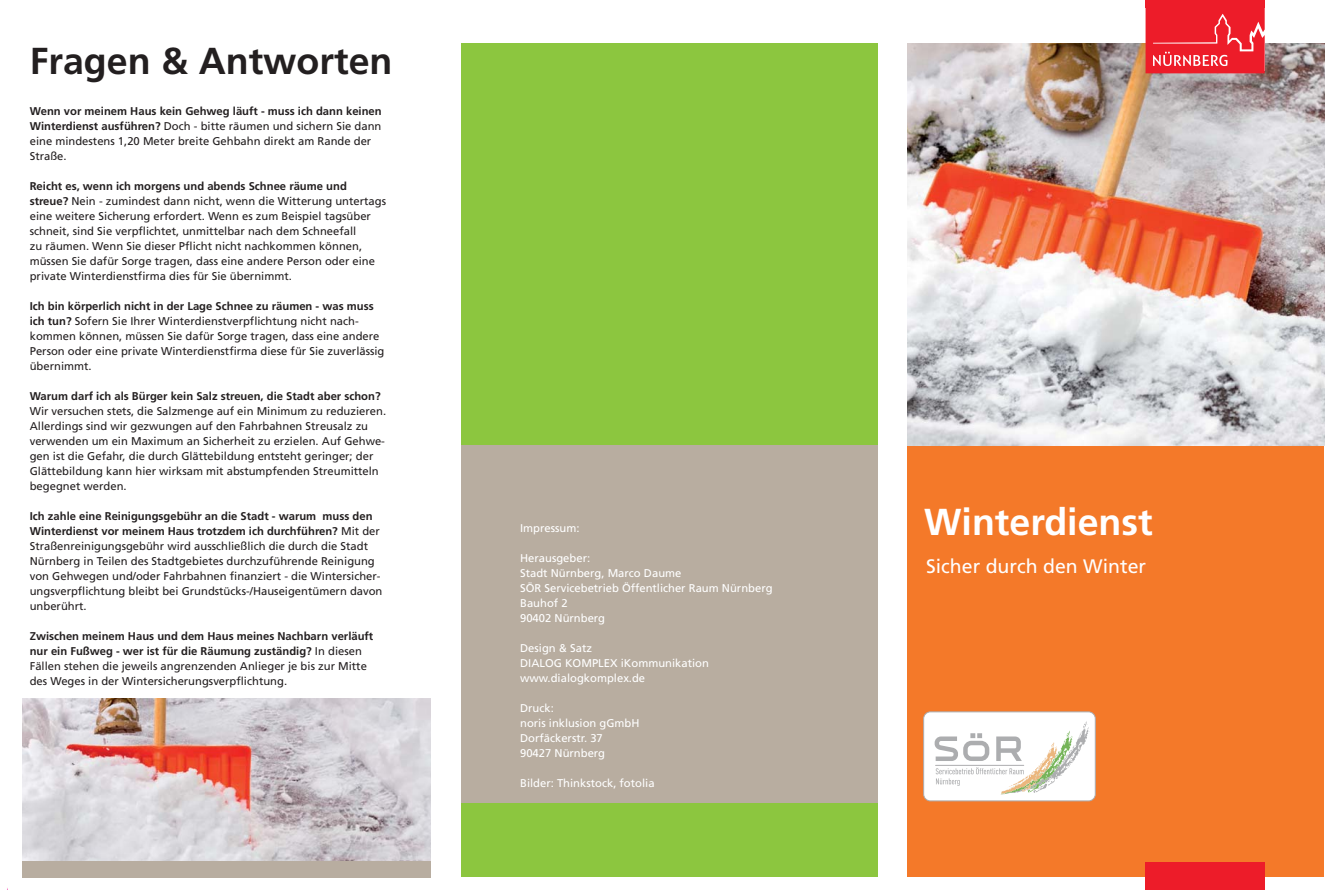
<style>
.page{position:relative;width:1337px;height:890px;background:#fff}
.page>*{position:absolute;margin:0;border:0;box-sizing:border-box;transform-origin:0 0}
.t1{font:700 37.5px "Frutiger";color:#231f20}
.t2{font:700 37.5px "Frutiger";color:#fff}
.t3{font:19.5px "Frutiger";color:#fff}
.t4{font:11.25px/15px "Frutiger";color:#231f20}
.t5{font:11.25px/15px "Frutiger";color:#fff}
.t6{font:700 11.25px "Frutiger";color:#231f20}
.s1{font-weight:700}
</style>
<div class="page">
<div style="left:907px;top:44px;width:416px;height:833px;background:#f47929"></div>
<img style="left:907px;top:44px;width:416px;height:401px">
<div style="left:460px;top:44px;width:417px;height:833px;background:#8cc63f"></div>
<div style="left:460px;top:445px;width:417px;height:358px;background:#b8ada0"></div>
<div style="left:22px;top:803px;width:408px;height:74px;background:#b8ada0"></div>
<div style="left:923px;top:712px;width:172px;height:89px;background:#fff;border-radius:7px"></div>
<div style="left:923px;top:711px;width:172px;height:90px;border:1px solid #acadaf;border-radius:7px"></div>
<svg style="left:934px;top:721px;width:154px;height:74px"></svg>
<img style="left:22px;top:698px;width:408px;height:162px">
<div style="left:1145px;top:862px;width:119px;height:28px;background:#ed1c29"></div>
<svg style="left:1145px;top:7px;width:119px;height:66px;background:#ee303c"></svg>
<div style="left:1145px;top:0;width:119px;height:7px;background:#ed1c29"></div>
<h1 class="t1" style="left:30px;top:46px;width:364px">Fragen &amp; Antworten</h1>
<p class="t4" style="left:30px;top:105px;width:353px"><span class="s1">Wenn vor meinem Haus kein Gehweg läuft - muss ich dann keinen Winterdienst ausführen?</span> Doch - bitte räumen und sichern Sie dann eine mindestens 1,20 Meter breite Gehbahn direkt am Rande der Straße.</p>
<p class="t4" style="left:30px;top:180px;width:358px"><span class="s1">Reicht es, wenn ich morgens und abends Schnee räume und streue?</span> Nein - zumindest dann nicht, wenn die Witterung untertags eine weitere Sicherung erfordert. Wenn es zum Beispiel tagsüber schneit, sind Sie verpflichtet, unmittelbar nach dem Schneefall<br>zu räumen. Wenn Sie dieser Pflicht nicht nachkommen können, müssen Sie dafür Sorge tragen, dass eine andere Person oder eine private Winterdienstfirma dies für Sie übernimmt.</p>
<p class="t4" style="left:30px;top:300px;width:356px"><span class="s1">Ich bin körperlich nicht in der Lage Schnee zu räumen - was muss ich tun?</span> Sofern Sie Ihrer Winterdienstverpflichtung nicht nach&shy;kommen können, müssen Sie dafür Sorge tragen, dass eine andere Person oder eine private Winterdienstfirma diese für Sie zuverlässig übernimmt.</p>
<p class="t6" style="left:30px;top:392px;width:352px">Warum darf ich als Bürger kein Salz streuen, die Stadt aber schon?</p>
<p class="t4" style="left:30px;top:405px;width:358px">Wir versuchen stets, die Salzmenge auf ein Minimum zu reduzieren.<br>Allerdings sind wir gezwungen auf den Fahrbahnen Streusalz zu verwenden um ein Maximum an Sicherheit zu erzielen. Auf Gehwe&shy;gen ist die Gefahr, die durch Glättebildung entsteht geringer; der Glättebildung kann hier wirksam mit abstumpfenden Streumitteln begegnet werden.</p>
<p class="t4" style="left:30px;top:510px;width:354px"><span class="s1">Ich zahle eine Reinigungsgebühr an die Stadt - warum muss den Winterdienst vor meinem Haus trotzdem ich durchführen?</span> Mit der Straßenreinigungsgebühr wird ausschließlich die durch die Stadt Nürnberg in Teilen des Stadtgebietes durchzuführende Reinigung von Gehwegen und/oder Fahrbahnen finanziert - die Wintersicher&shy;ungsverpflichtung bleibt bei Grundstücks-/Hauseigentümern davon unberührt.</p>
<p class="t4" style="left:30px;top:630px;width:345px"><span class="s1">Zwischen meinem Haus und dem Haus meines Nachbarn verläuft nur ein Fußweg - wer ist für die Räumung zuständig?</span> In diesen Fällen stehen die jeweils angrenzenden Anlieger je bis zur Mitte des Weges in der Wintersicherungsverpflichtung.</p>
<p class="t5" style="left:520px;top:521px;width:61px">Impressum:</p>
<p class="t5" style="left:520px;top:551px;width:254px">Herausgeber:<br>Stadt Nürnberg, Marco Daume<br>SÖR Servicebetrieb Öffentlicher Raum Nürnberg<br>Bauhof 2<br>90402 Nürnberg</p>
<p class="t5" style="left:520px;top:641px;width:190px">Design &amp; Satz<br>DIALOG KOMPLEX iKommunikation www.dialogkomplex.de</p>
<p class="t5" style="left:520px;top:701px;width:121px">Druck:<br>noris inklusion gGmbH<br>Dorfäckerstr. 37<br>90427 Nürnberg</p>
<p class="t5" style="left:520px;top:776px;width:136px">Bilder: Thinkstock, fotolia</p>
<h1 class="t2" style="left:924px;top:507px;width:230px">Winterdienst</h1>
<h2 class="t3" style="left:925px;top:558px;width:221px">Sicher durch den Winter</h2>
</div>
